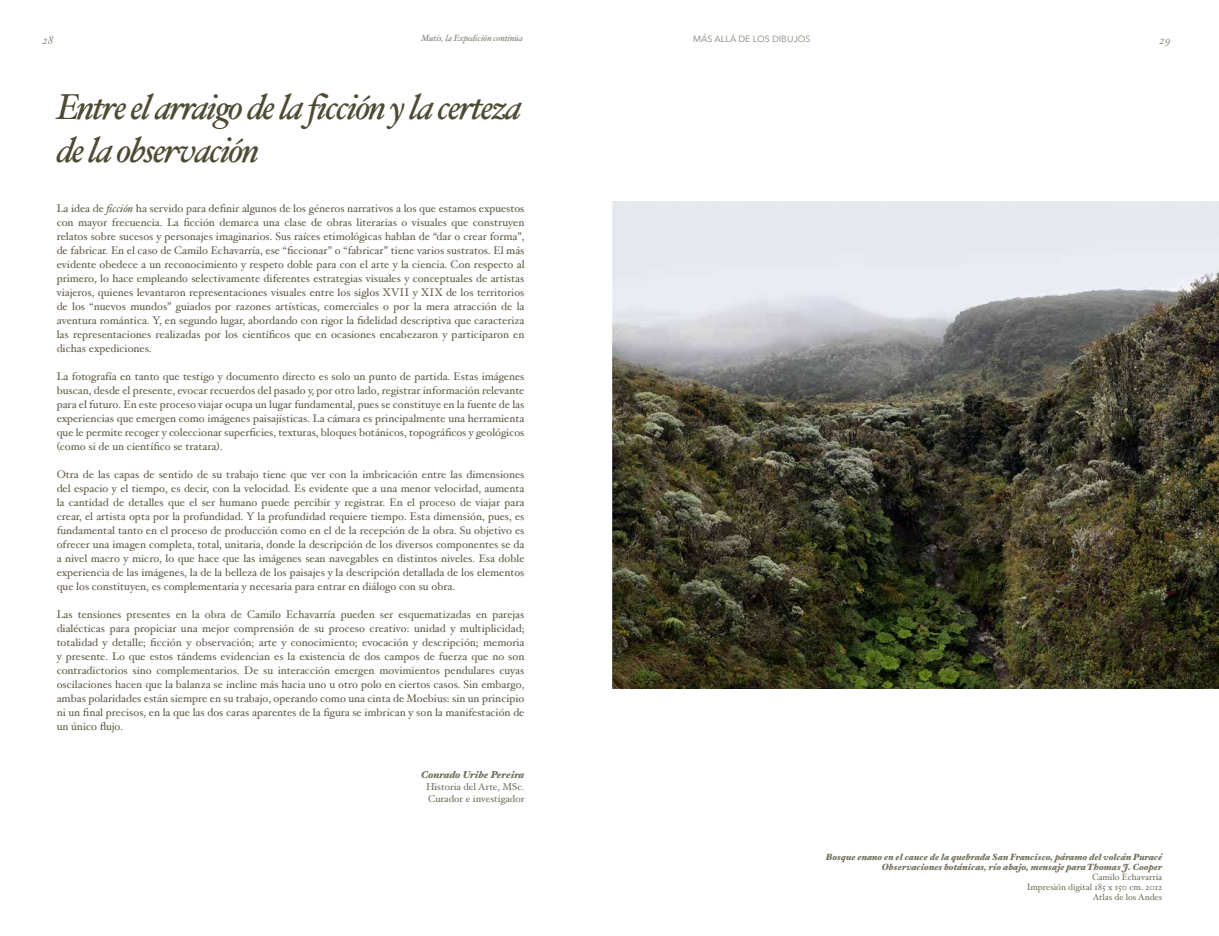
<style>
.page{position:relative;width:1219px;height:936px;background:#fff}
.page>*{position:absolute;margin:0;border:0;box-sizing:border-box;transform-origin:0 0}
.t1{font:italic 36px/43.2px "Hoefler Text";letter-spacing:-.05em;color:#4e4a33}
.t2{font:italic 12px "Hoefler Text";color:#959285}
.t3{font:11px/14px "Hoefler Text";color:#605c48;text-align:justify}
.t4{font:10px/12px "Hoefler Text";color:#716e5c}
.t5{font:italic 900 10px "Hoefler Text";letter-spacing:-.005em;color:#716e5c}
.t6{font:italic 900 9px/10px "Hoefler Text";color:#716e5c;text-align:right}
.t7{font:9px/10px "Hoefler Text";color:#716e5c;text-align:right}
.t8{font:italic 9px "Hoefler Text";color:#838071}
.t9{font:9px "Avenir Next";color:#838071}
.s1{font-style:italic}
</style>
<div class="page">
<img style="left:612px;top:201px;width:607px;height:487px">
<p class="t2" style="left:43px;top:33px;width:13px">28</p>
<p class="t8" style="left:421px;top:33px;width:104px">Mutis, la Expedición continúa</p>
<p class="t9" style="left:693px;top:31px;width:119px">MÁS ALLÁ DE LOS DIBUJOS</p>
<h1 class="t1" style="left:57px;top:85px;width:467px">Entre el arraigo de la ficción y la certeza de la observación</h1>
<p class="t3" style="left:57px;top:201px;width:469px">La idea de <span class="s1">ficción</span> ha servido para definir algunos de los géneros narrativos a los que estamos expuestos con mayor frecuencia. La ficción demarca una clase de obras literarias o visuales que construyen relatos sobre sucesos y personajes imaginarios. Sus raíces etimológicas hablan de “dar o crear forma”, de fabricar. En el caso de Camilo Echavarría, ese “ficcionar” o “fabricar” tiene varios sustratos. El más evidente obedece a un reconocimiento y respeto doble para con el arte y la ciencia. Con respecto al primero, lo hace empleando selectivamente diferentes estrategias visuales y conceptuales de artistas viajeros, quienes levantaron representaciones visuales entre los siglos XVII y XIX de los territorios de los “nuevos mundos” guiados por razones artísticas, comerciales o por la mera atracción de la aventura romántica. Y, en segundo lugar, abordando con rigor la fidelidad descriptiva que caracteriza las representaciones realizadas por los científicos que en ocasiones encabezaron y participaron en dichas expediciones.</p>
<p class="t3" style="left:57px;top:369px;width:469px">La fotografía en tanto que testigo y documento directo es solo un punto de partida. Estas imágenes buscan, desde el presente, evocar recuerdos del pasado y, por otro lado, registrar información relevante para el futuro. En este proceso viajar ocupa un lugar fundamental, pues se constituye en la fuente de las experiencias que emergen como imágenes paisajísticas. La cámara es principalmente una herramienta que le permite recoger y coleccionar superficies, texturas, bloques botánicos, topográficos y geológicos (como si de un científico se tratara).</p>
<p class="t3" style="left:57px;top:467px;width:469px">Otra de las capas de sentido de su trabajo tiene que ver con la imbricación entre las dimensiones del espacio y el tiempo, es decir, con la velocidad. Es evidente que a una menor velocidad, aumenta la cantidad de detalles que el ser humano puede percibir y registrar. En el proceso de viajar para crear, el artista opta por la profundidad. Y la profundidad requiere tiempo. Esta dimensión, pues, es fundamental tanto en el proceso de producción como en el de la recepción de la obra. Su objetivo es ofrecer una imagen completa, total, unitaria, donde la descripción de los diversos componentes se da a nivel macro y micro, lo que hace que las imágenes sean navegables en distintos niveles. Esa doble experiencia de las imágenes, la de la belleza de los paisajes y la descripción detallada de los elementos que los constituyen, es complementaria y necesaria para entrar en diálogo con su obra.</p>
<p class="t3" style="left:57px;top:607px;width:469px">Las tensiones presentes en la obra de Camilo Echavarría pueden ser esquematizadas en parejas dialécticas para propiciar una mejor comprensión de su proceso creativo: unidad y multiplicidad; totalidad y detalle; ficción y observación; arte y conocimiento; evocación y descripción; memoria y presente. Lo que estos tándems evidencian es la existencia de dos campos de fuerza que no son contradictorios sino complementarios. De su interacción emergen movimientos pendulares cuyas oscilaciones hacen que la balanza se incline más hacia uno u otro polo en ciertos casos. Sin embargo, ambas polaridades están siempre en su trabajo, operando como una cinta de Moebius: sin un principio ni un final precisos, en la que las dos caras aparentes de la figura se imbrican y son la manifestación de un único flujo.</p>
<p class="t5" style="left:421px;top:768px;width:105px">Conrado Uribe Pereira</p>
<p class="t4" style="left:426px;top:780px;width:100px">Historia del Arte, MSc.<br>Curador e investigador</p>
<p class="t2" style="left:1159px;top:33px;width:13px">29</p>
<p class="t6" style="left:826px;top:851px;width:338px">Bosque enano en el cauce de la quebrada San Francisco, páramo del volcán Puracé<br>Observaciones botánicas, río abajo, mensaje para Thomas J. Cooper</p>
<p class="t7" style="left:1027px;top:871px;width:137px">Camilo Echavarría<br>Impresión digital 185 x 150 cm. 2012<br>Atlas de los Andes</p>
</div>
